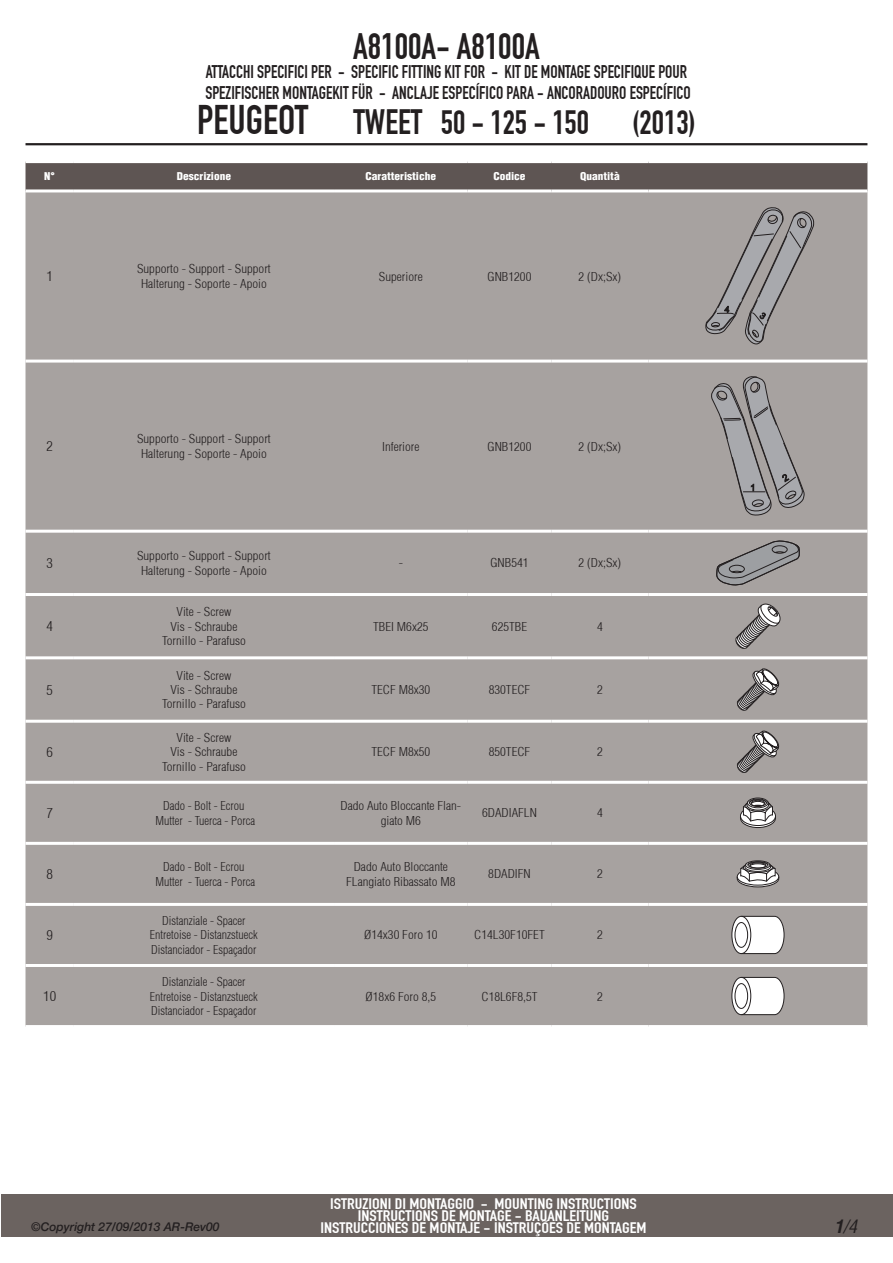
<style>
.page{position:relative;width:893px;height:1263px;background:#fff}
.page>*{position:absolute;margin:0;border:0;box-sizing:border-box;transform-origin:0 0}
.t1{font:36px "DIN Engschrift Alternate";color:#231f20}
.t2{font:33px "DIN Engschrift Alternate";color:#231f20}
.t3{font:18px/21.6px "DIN Engschrift Alternate";color:#231f20;scale:.95 1}
.t4{font:italic condensed 18px "Helvetica";color:#231f20}
.t5{font:15px/12px "DIN Engschrift Alternate";color:#fff;text-align:center;scale:1.2 1}
.t6{font:300 condensed 13.5px "Helvetica";color:#231f20;scale:1.08 1}
.t7{font:300 condensed 12px/14.4px "Helvetica";color:#231f20;text-align:center;scale:1.08 1}
.t8{font:300 condensed 12px/14.4px "Helvetica";color:#231f20;text-align:center}
.t9{font:italic 500 12px "Helvetica Neue";color:#231f20}
.t10{font:900 condensed 10.5px "Helvetica";color:#fff;scale:1.08 1}
.s1{font-size:40.5px}
.s2{font-size:34.5px}
.s3{font-weight:700}
</style>
<div class="page">
<div style="left:1px;top:1194px;width:891px;height:43px;background:#6b6360"></div>
<hr style="left:26px;top:143px;width:841px;height:2px;background:#231f20">
<div style="left:26px;top:163px;width:841px;height:26px;background:#5e5553"></div>
<div style="left:26px;top:192px;width:841px;height:833px;background:#a7a2a0"></div>
<hr style="left:26px;top:360px;width:48px;height:3px;background:#fff">
<hr style="left:74px;top:360px;width:260px;height:3px;background:#fff">
<hr style="left:334px;top:360px;width:134px;height:3px;background:#fff">
<hr style="left:468px;top:360px;width:83px;height:3px;background:#fff">
<hr style="left:551px;top:360px;width:97px;height:3px;background:#fff">
<hr style="left:648px;top:360px;width:219px;height:3px;background:#fff">
<hr style="left:26px;top:530px;width:48px;height:3px;background:#fff">
<hr style="left:74px;top:530px;width:260px;height:3px;background:#fff">
<hr style="left:334px;top:530px;width:134px;height:3px;background:#fff">
<hr style="left:468px;top:530px;width:83px;height:3px;background:#fff">
<hr style="left:551px;top:530px;width:97px;height:3px;background:#fff">
<hr style="left:648px;top:530px;width:219px;height:3px;background:#fff">
<hr style="left:26px;top:593px;width:48px;height:3px;background:#fff">
<hr style="left:74px;top:593px;width:260px;height:3px;background:#fff">
<hr style="left:334px;top:593px;width:134px;height:3px;background:#fff">
<hr style="left:468px;top:593px;width:83px;height:3px;background:#fff">
<hr style="left:551px;top:593px;width:97px;height:3px;background:#fff">
<hr style="left:648px;top:593px;width:219px;height:3px;background:#fff">
<hr style="left:26px;top:656px;width:48px;height:3px;background:#fff">
<hr style="left:74px;top:656px;width:260px;height:3px;background:#fff">
<hr style="left:334px;top:656px;width:134px;height:3px;background:#fff">
<hr style="left:468px;top:656px;width:83px;height:3px;background:#fff">
<hr style="left:551px;top:656px;width:97px;height:3px;background:#fff">
<hr style="left:648px;top:656px;width:219px;height:3px;background:#fff">
<hr style="left:26px;top:720px;width:48px;height:3px;background:#fff">
<hr style="left:74px;top:720px;width:260px;height:3px;background:#fff">
<hr style="left:334px;top:720px;width:134px;height:3px;background:#fff">
<hr style="left:468px;top:720px;width:83px;height:3px;background:#fff">
<hr style="left:551px;top:720px;width:97px;height:3px;background:#fff">
<hr style="left:648px;top:720px;width:219px;height:3px;background:#fff">
<hr style="left:26px;top:781px;width:48px;height:3px;background:#fff">
<hr style="left:74px;top:781px;width:260px;height:3px;background:#fff">
<hr style="left:334px;top:781px;width:134px;height:3px;background:#fff">
<hr style="left:468px;top:781px;width:83px;height:3px;background:#fff">
<hr style="left:551px;top:781px;width:97px;height:3px;background:#fff">
<hr style="left:648px;top:781px;width:219px;height:3px;background:#fff">
<hr style="left:26px;top:842px;width:48px;height:3px;background:#fff">
<hr style="left:74px;top:842px;width:260px;height:3px;background:#fff">
<hr style="left:334px;top:842px;width:134px;height:3px;background:#fff">
<hr style="left:468px;top:842px;width:83px;height:3px;background:#fff">
<hr style="left:551px;top:842px;width:97px;height:3px;background:#fff">
<hr style="left:648px;top:842px;width:219px;height:3px;background:#fff">
<hr style="left:26px;top:903px;width:48px;height:3px;background:#fff">
<hr style="left:74px;top:903px;width:260px;height:3px;background:#fff">
<hr style="left:334px;top:903px;width:134px;height:3px;background:#fff">
<hr style="left:468px;top:903px;width:83px;height:3px;background:#fff">
<hr style="left:551px;top:903px;width:97px;height:3px;background:#fff">
<hr style="left:648px;top:903px;width:219px;height:3px;background:#fff">
<hr style="left:26px;top:964px;width:48px;height:3px;background:#fff">
<hr style="left:74px;top:964px;width:260px;height:3px;background:#fff">
<hr style="left:334px;top:964px;width:134px;height:3px;background:#fff">
<hr style="left:468px;top:964px;width:83px;height:3px;background:#fff">
<hr style="left:551px;top:964px;width:97px;height:3px;background:#fff">
<hr style="left:648px;top:964px;width:219px;height:3px;background:#fff">
<svg style="left:702px;top:205px;width:112px;height:142px;background:#9c9999"></svg>
<svg style="left:711px;top:376px;width:94px;height:141px;background:#9b9899"></svg>
<svg style="left:716px;top:540px;width:84px;height:46px;background:#929091"></svg>
<svg style="left:735px;top:599px;width:50px;height:51px;background:#9e9a99"></svg>
<svg style="left:736px;top:668px;width:43px;height:44px;background:#959190"></svg>
<svg style="left:736px;top:731px;width:43px;height:43px;background:#959190"></svg>
<svg style="left:740px;top:797px;width:36px;height:31px"></svg>
<svg style="left:736px;top:860px;width:44px;height:28px"></svg>
<svg style="left:731px;top:915px;width:54px;height:39px"></svg>
<svg style="left:731px;top:976px;width:54px;height:40px"></svg>
<h1 class="t1" style="left:353px;top:25px;width:188px">A8100A- A8100A</h1>
<h3 class="t3" style="left:205px;top:61px;width:512px">ATTACCHI SPECIFICI PER - SPECIFIC FITTING KIT FOR - KIT DE MONTAGE SPECIFIQUE POUR<br>SPEZIFISCHER MONTAGEKIT FÜR - ANCLAJE ESPECÍFICO PARA - ANCORADOURO ESPECÍFICO</h3>
<h2 class="t2" style="left:197px;top:103px;width:394px"><span class="s1">PEUGEOT</span> <span class="s2">TWEET</span> 50 - 125 - 150</h2>
<h2 class="t2" style="left:632px;top:103px;width:65px">(2013)</h2>
<p class="t10" style="left:44px;top:170px;width:12px">N°</p>
<p class="t10" style="left:177px;top:170px;width:52px">Descrizione</p>
<p class="t10" style="left:366px;top:170px;width:67px">Caratteristiche</p>
<p class="t10" style="left:493px;top:170px;width:31px">Codice</p>
<p class="t10" style="left:580px;top:170px;width:38px">Quantità</p>
<p class="t6" style="left:46px;top:268px;width:7px">1</p>
<p class="t7" style="left:137px;top:262px;width:125px">Supporto - Support - Support<br>Halterung - Soporte - Apoio</p>
<p class="t7" style="left:379px;top:269px;width:42px">Superiore</p>
<p class="t7" style="left:488px;top:269px;width:42px">GNB1200</p>
<p class="t7" style="left:579px;top:269px;width:41px">2 (Dx;Sx)</p>
<p class="t6" style="left:46px;top:438px;width:7px">2</p>
<p class="t7" style="left:137px;top:432px;width:125px">Supporto - Support - Support<br>Halterung - Soporte - Apoio</p>
<p class="t7" style="left:382px;top:439px;width:36px">Inferiore</p>
<p class="t7" style="left:488px;top:439px;width:42px">GNB1200</p>
<p class="t7" style="left:579px;top:439px;width:41px">2 (Dx;Sx)</p>
<p class="t6" style="left:46px;top:555px;width:7px">3</p>
<p class="t7" style="left:137px;top:548px;width:125px">Supporto - Support - Support<br>Halterung - Soporte - Apoio</p>
<p class="t6" style="left:46px;top:618px;width:7px">4</p>
<p class="t6" style="left:46px;top:681px;width:7px">5</p>
<p class="t6" style="left:46px;top:743px;width:7px">6</p>
<p class="t7" style="left:162px;top:605px;width:79px">Vite - Screw<br>Vis - Schraube<br>Tornillo - Parafuso</p>
<p class="t7" style="left:162px;top:668px;width:79px">Vite - Screw<br>Vis - Schraube<br>Tornillo - Parafuso</p>
<p class="t7" style="left:162px;top:730px;width:79px">Vite - Screw<br>Vis - Schraube<br>Tornillo - Parafuso</p>
<p class="t7" style="left:399px;top:556px;width:5px">-</p>
<p class="t7" style="left:490px;top:556px;width:37px">GNB541</p>
<p class="t7" style="left:579px;top:556px;width:41px">2 (Dx;Sx)</p>
<p class="t7" style="left:373px;top:619px;width:53px">TBEI M6x25</p>
<p class="t7" style="left:492px;top:619px;width:34px">625TBE</p>
<p class="t7" style="left:597px;top:619px;width:7px">4</p>
<p class="t7" style="left:371px;top:682px;width:56px">TECF M8x30</p>
<p class="t7" style="left:489px;top:682px;width:40px">830TECF</p>
<p class="t7" style="left:597px;top:682px;width:7px">2</p>
<p class="t7" style="left:371px;top:745px;width:56px">TECF M8x50</p>
<p class="t7" style="left:489px;top:745px;width:40px">850TECF</p>
<p class="t7" style="left:597px;top:745px;width:7px">2</p>
<p class="t6" style="left:46px;top:804px;width:7px">7</p>
<p class="t8" style="left:155px;top:798px;width:101px">Dado - Bolt - Ecrou<br>Mutter - Tuerca - Porca</p>
<p class="t7" style="left:340px;top:798px;width:113px">Dado Auto Bloccante Flan&shy;giato M6</p>
<p class="t7" style="left:482px;top:806px;width:52px">6DADIAFLN</p>
<p class="t7" style="left:597px;top:806px;width:7px">4</p>
<p class="t6" style="left:46px;top:866px;width:7px">8</p>
<p class="t8" style="left:155px;top:859px;width:101px">Dado - Bolt - Ecrou<br>Mutter - Tuerca - Porca</p>
<p class="t7" style="left:346px;top:859px;width:103px">Dado Auto Bloccante<br>FLangiato Ribassato M8</p>
<p class="t7" style="left:488px;top:867px;width:41px">8DADIFN</p>
<p class="t7" style="left:597px;top:867px;width:7px">2</p>
<p class="t6" style="left:46px;top:927px;width:7px">9</p>
<p class="t6" style="left:43px;top:988px;width:13px">10</p>
<p class="t8" style="left:150px;top:913px;width:109px">Distanziale - Spacer<br>Entretoise - Distanzstueck<br>Distanciador - Espaçador</p>
<p class="t8" style="left:150px;top:974px;width:109px">Distanziale - Spacer<br>Entretoise - Distanzstueck<br>Distanciador - Espaçador</p>
<p class="t7" style="left:364px;top:928px;width:69px">Ø14x30 Foro 10</p>
<p class="t7" style="left:474px;top:928px;width:67px">C14L30F10FET</p>
<p class="t7" style="left:597px;top:928px;width:7px">2</p>
<p class="t7" style="left:366px;top:989px;width:67px">Ø18x6 Foro 8,5</p>
<p class="t7" style="left:481px;top:989px;width:53px">C18L6F8,5T</p>
<p class="t7" style="left:597px;top:989px;width:7px">2</p>
<p class="t9" style="left:31px;top:1220px;width:190px">©Copyright 27/09/2013 AR-Rev00</p>
<p class="t5" style="left:320px;top:1197px;width:273px">ISTRUZIONI DI MONTAGGIO - MOUNTING INSTRUCTIONS<br>INSTRUCTIONS DE MONTAGE - BAUANLEITUNG<br>INSTRUCCIONES DE MONTAJE - INSTRUÇÕES DE MONTAGEM</p>
<h3 class="t4" style="left:834px;top:1215px;width:25px"><span class="s3">1</span>/4</h3>
</div>
